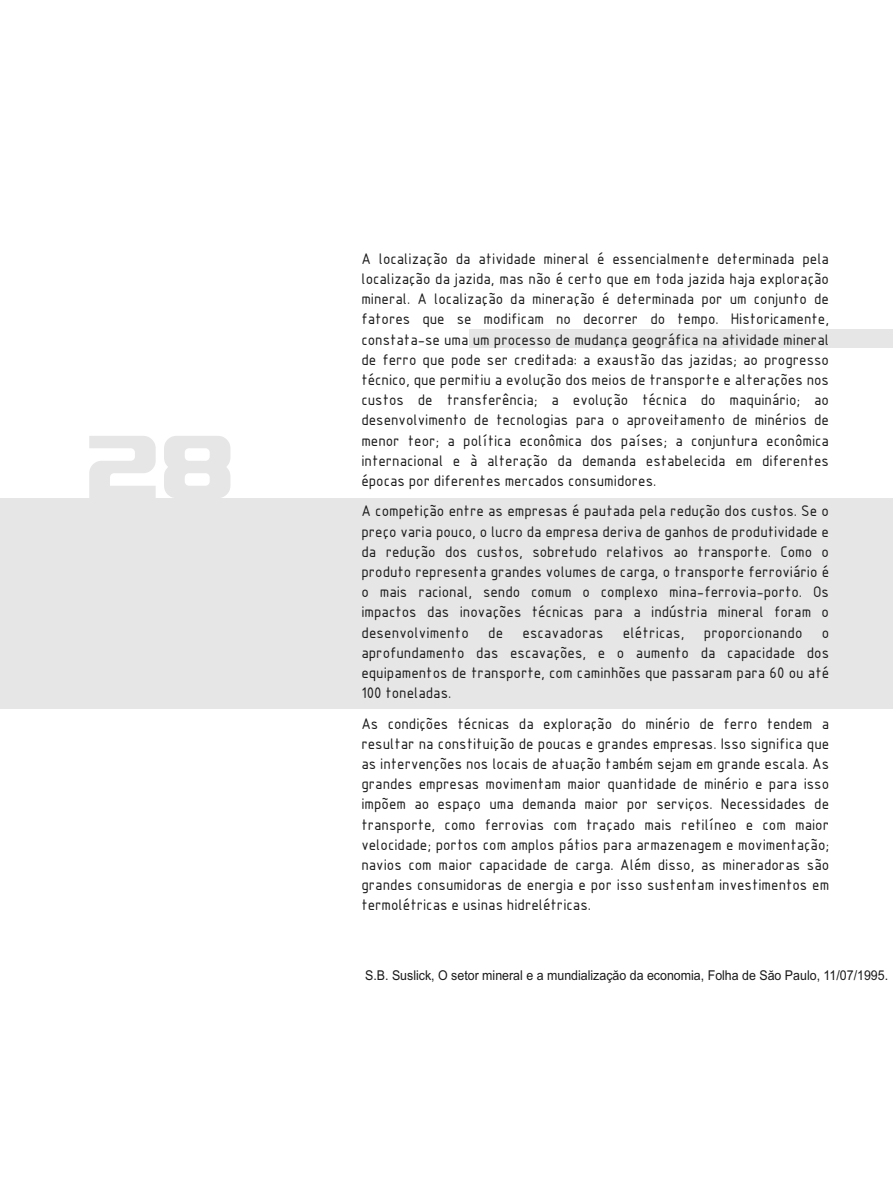
<style>
.page{position:relative;width:894px;height:1191px;background:#fff}
.page>*{position:absolute;margin:0;border:0;box-sizing:border-box;transform-origin:0 0}
.t1{font:108px "Blaster";color:#e6e6e6}
.t2{font:16.5px/20.2px "ISOCPEUR";color:#1a1a1a;text-align:justify}
.t3{font:13.5px "Arial";color:#1a1a1a;scale:.92 1}
</style>
<div class="page">
<div style="left:469px;top:330px;width:424px;height:18px;background:#e6e6e6"></div>
<div style="left:0;top:498px;width:893px;height:210px;background:#e6e6e6"></div>
<h1 class="t1" style="left:85px;top:407px;width:151px">28</h1>
<p class="t2" style="left:361px;top:250px;width:469px">A localização da atividade mineral é essencialmente determinada pela localização da jazida, mas não é certo que em toda jazida haja exploração mineral. A localização da mineração é determinada por um conjunto de fatores que se modificam no decorrer do tempo. Historicamente, constata-se uma um processo de mudança geográfica na atividade mineral de ferro que pode ser creditada: a exaustão das jazidas; ao progresso técnico, que permitiu a evolução dos meios de transporte e alterações nos custos de transferência; a evolução técnica do maquinário; ao desenvolvimento de tecnologias para o aproveitamento de minérios de menor teor; a política econômica dos países; a conjuntura econômica internacional e à alteração da demanda estabelecida em diferentes épocas por diferentes mercados consumidores.</p>
<p class="t2" style="left:361px;top:502px;width:469px">A competição entre as empresas é pautada pela redução dos custos. Se o preço varia pouco, o lucro da empresa deriva de ganhos de produtividade e da redução dos custos, sobretudo relativos ao transporte. Como o produto representa grandes volumes de carga, o transporte ferroviário é o mais racional, sendo comum o complexo mina-ferrovia-porto. Os impactos das inovações técnicas para a indústria mineral foram o desenvolvimento de escavadoras elétricas, proporcionando o aprofundamento das escavações, e o aumento da capacidade dos equipamentos de transporte, com caminhões que passaram para 60 ou até 100 toneladas.</p>
<p class="t2" style="left:361px;top:715px;width:469px">As condições técnicas da exploração do minério de ferro tendem a resultar na constituição de poucas e grandes empresas. Isso significa que as intervenções nos locais de atuação também sejam em grande escala. As grandes empresas movimentam maior quantidade de minério e para isso impõem ao espaço uma demanda maior por serviços. Necessidades de transporte, como ferrovias com traçado mais retilíneo e com maior velocidade; portos com amplos pátios para armazenagem e movimentação; navios com maior capacidade de carga. Além disso, as mineradoras são grandes consumidoras de energia e por isso sustentam investimentos em termolétricas e usinas hidrelétricas.</p>
<p class="t3" style="left:365px;top:970px;width:570px">S.B. Suslick, O setor mineral e a mundialização da economia, Folha de São Paulo, 11/07/1995.</p>
</div>
